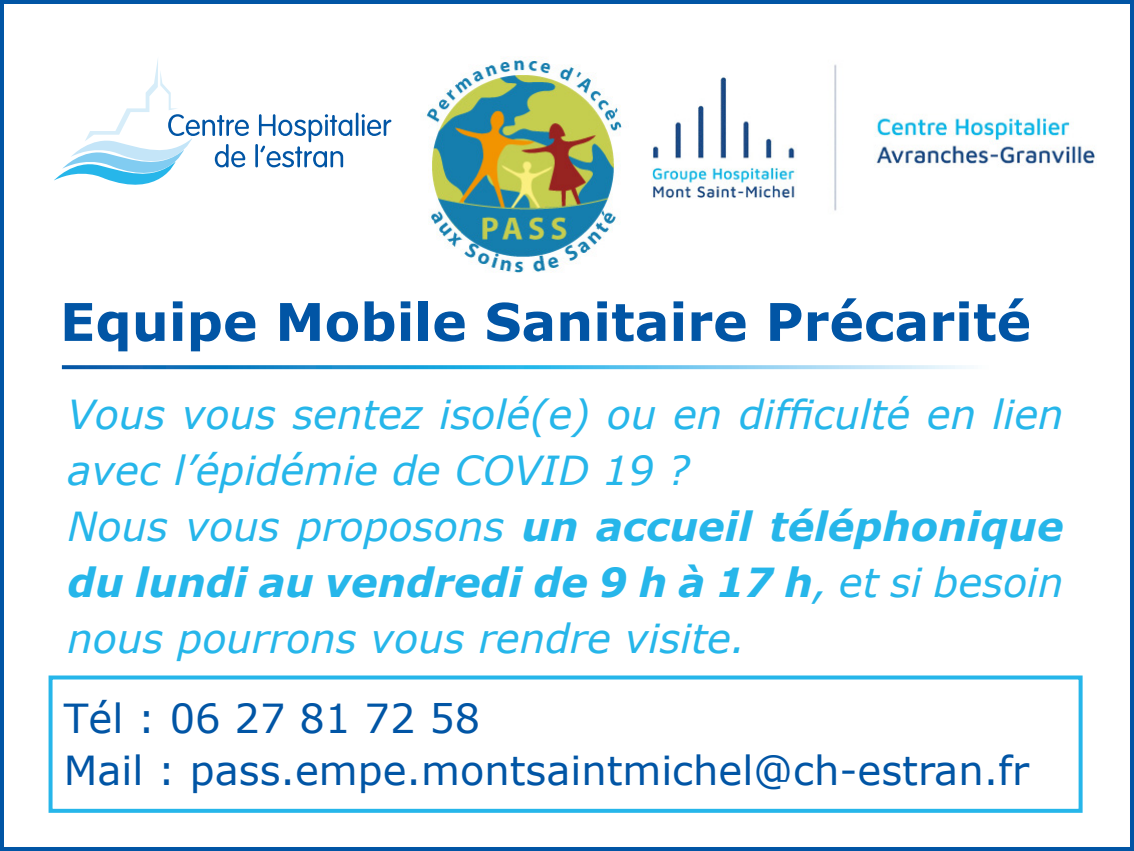
<style>
.page{position:relative;width:1134px;height:851px;background:#fff}
.page>*{position:absolute;margin:0;border:0;box-sizing:border-box;transform-origin:0 0}
.t1{font:700 52px "Verdana";color:#0155a5}
.t2{font:italic 40px/56px "Verdana";color:#26b6ea}
.t3{font:italic 700 40px/56px "Verdana";color:#26b6ea}
.t4{font:40px "Verdana";color:#0155a5}
.s1{font-weight:400}
</style>
<div class="page">
<hr style="left:356px;top:113px;width:2px;height:23px;background:#0155a5">
<svg style="left:362px;top:114px;width:29px;height:22px"></svg>
<hr style="left:255px;top:144px;width:3px;height:23px;background:#0155a5">
<svg style="left:259px;top:114px;width:93px;height:53px"></svg>
<svg style="left:54px;top:59px;width:195px;height:126px"></svg>
<div style="left:49px;top:675px;width:1033px;height:137px;border:4px solid #26b6ea"></div>
<svg style="left:62px;top:365px;width:908px;height:4px;background:#55afde"></svg>
<img style="left:425px;top:58px;width:197px;height:215px">
<img style="left:651px;top:64px;width:445px;height:147px">
<div style="left:0;top:0;width:1134px;height:850px;border:4px solid #0155a5"></div>
<p class="t1" style="left:60px;top:285px;width:973px">Equipe Mobile Sanitaire Précarité</p>
<p class="t2" style="left:68px;top:385px;width:997px">Vous vous sentez isolé(e) ou en difficulté en lien avec l’épidémie de COVID 19 ?</p>
<p class="t3" style="left:68px;top:497px;width:997px"><span class="s1">Nous vous proposons</span> un accueil téléphonique du lundi au vendredi de 9 h à 17 h<span class="s1">, et si besoin</span></p>
<p class="t2" style="left:68px;top:609px;width:679px">nous pourrons vous rendre visite.</p>
<p class="t4" style="left:64px;top:691px;width:418px">Tél : 06 27 81 72 58</p>
<p class="t4" style="left:64px;top:743px;width:967px">Mail : pass.empe.montsaintmichel@ch-estran.fr</p>
</div>
